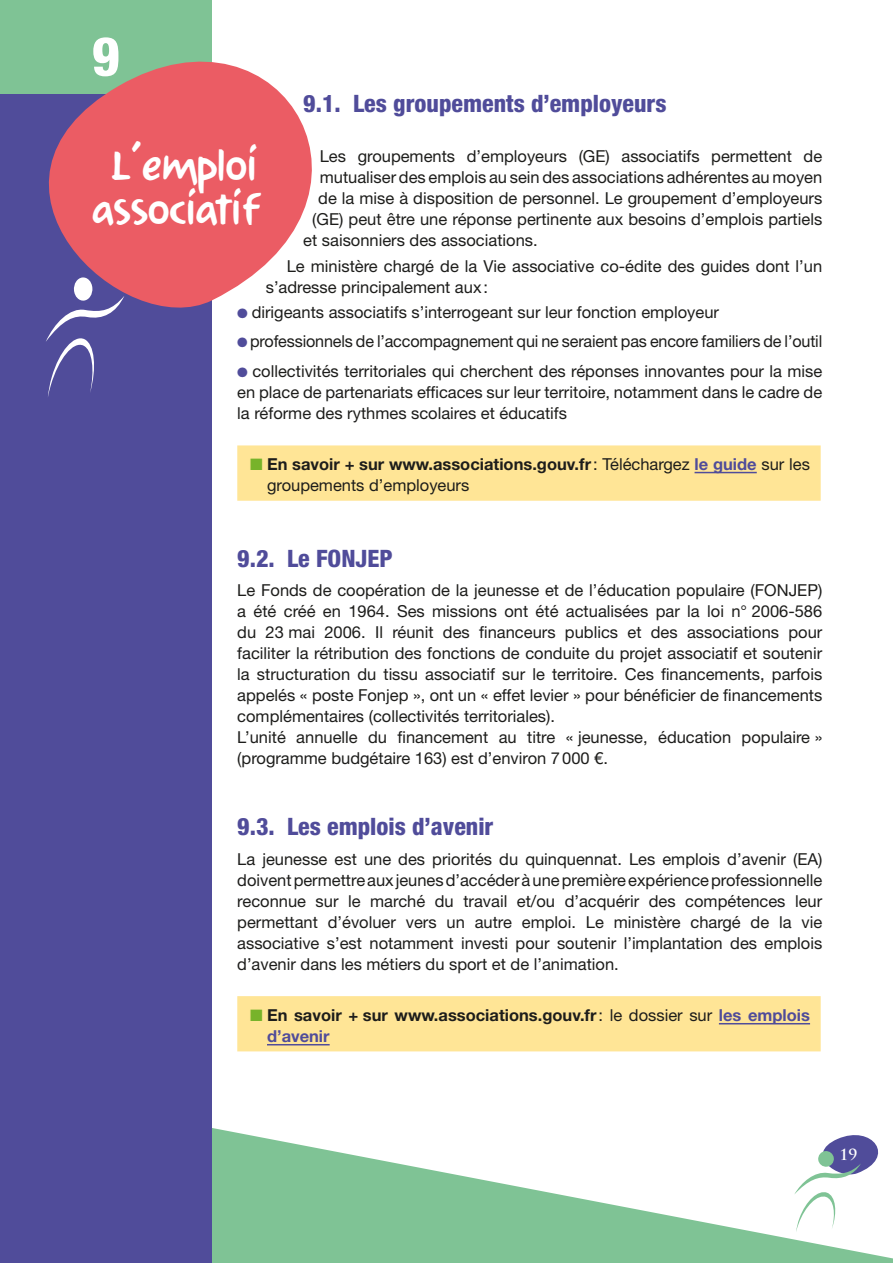
<style>
.page{position:relative;width:893px;height:1263px;background:#fff}
.page>*{position:absolute;margin:0;border:0;box-sizing:border-box;transform-origin:0 0}
.t1{font:800 condensed 54px "Helvetica Neue LT Std";color:#fff}
.t2{font:900 42px/43.5px "Ad Pro LT Std";color:#fff;text-align:center;scale:.9 1}
.t3{font:800 condensed 24px "Helvetica Neue LT Std";color:#504c9a}
.t4{font:16.5px/21px "Helvetica Neue LT Std";color:#1d1d1b}
.t5{font:700 16.5px/21px "Helvetica Neue LT Std";color:#1d1d1b}
.t6{font:700 15px "Trajan Pro";color:#fff}
.s1{color:#504c9a}
.s2{color:#77b32a}
.s3{font-weight:700}
.s4{font-weight:700;color:#504c9a}
.s5{font-weight:400}
</style>
<div class="page">
<svg style="left:212px;top:1128px;width:681px;height:135px;fill:#7fc395"></svg>
<div style="left:0;top:0;width:212px;height:1263px;background:#504c9a"></div>
<svg style="left:0;top:0;width:312px;height:308px;fill:#eb5c64"></svg>
<svg style="left:794px;top:1128px;width:99px;height:104px"></svg>
<svg style="left:46px;top:277px;width:78px;height:120px"></svg>
<div style="left:237px;top:445px;width:584px;height:56px;background:#ffe596;border:2px solid #ffe596"></div>
<div style="left:237px;top:996px;width:584px;height:55px;background:#ffe596;border:2px solid #ffe596"></div>
<hr style="left:694px;top:472px;width:63px;height:1px;background:#504c9a">
<hr style="left:719px;top:1023px;width:91px;height:1px;background:#504c9a">
<hr style="left:267px;top:1044px;width:63px;height:1px;background:#504c9a">
<h1 class="t1" style="left:92px;top:23px;width:30px">9</h1>
<h3 class="t3" style="left:303px;top:88px;width:365px">9.1. Les groupements d’employeurs</h3>
<p class="t4" style="left:320px;top:146px;width:504px">Les groupements d’employeurs (GE) associatifs permettent de</p>
<p class="t4" style="left:320px;top:167px;width:504px">mutualiser des emplois au sein des associations adhérentes au moyen</p>
<p class="t4" style="left:318px;top:188px;width:506px">de la mise à disposition de personnel. Le groupement d’employeurs</p>
<p class="t4" style="left:312px;top:209px;width:511px">(GE) peut être une réponse pertinente aux besoins d’emplois partiels</p>
<p class="t4" style="left:303px;top:230px;width:236px">et saisonniers des associations.</p>
<p class="t4" style="left:266px;top:255px;width:558px;text-indent:21px">Le ministère chargé de la Vie associative co-édite des guides dont l’un s’adresse principalement aux:</p>
<p class="t4" style="left:237px;top:301px;width:483px"><span class="s1">●</span> dirigeants associatifs s’interrogeant sur leur fonction employeur</p>
<p class="t4" style="left:237px;top:331px;width:586px"><span class="s1">●</span> professionnels de l’accompagnement qui ne seraient pas encore familiers de l’outil</p>
<p class="t4" style="left:237px;top:360px;width:587px;text-align:justify"><span class="s1">●</span> collectivités territoriales qui cherchent des réponses innovantes pour la mise en place de partenariats efficaces sur leur territoire, notamment dans le cadre de la réforme des rythmes scolaires et éducatifs</p>
<p class="t4" style="left:267px;top:453px;width:544px;text-indent:-17px"><span class="s2">■</span> <span class="s3">En savoir + sur www.associations.gouv.fr</span>: Téléchargez <span class="s4">le guide</span> sur les groupements d’employeurs</p>
<h2 class="t2" style="left:92px;top:146px;width:188px">L’emploi associatif</h2>
<h3 class="t3" style="left:237px;top:543px;width:157px">9.2. Le FONJEP</h3>
<p class="t4" style="left:237px;top:579px;width:587px">Le Fonds de coopération de la jeunesse et de l’éducation populaire (FONJEP) a été créé en 1964. Ses missions ont été actualisées par la loi n° 2006-586 du 23 mai 2006. Il réunit des financeurs publics et des associations pour faciliter la rétribution des fonctions de conduite du projet associatif et soutenir la structuration du tissu associatif sur le territoire. Ces financements, parfois appelés « poste Fonjep », ont un « effet levier » pour bénéficier de financements complémentaires (collectivités territoriales).<br>L’unité annuelle du financement au titre « jeunesse, éducation populaire » (programme budgétaire 163) est d’environ 7000 €.</p>
<h3 class="t3" style="left:237px;top:812px;width:258px">9.3. Les emplois d’avenir</h3>
<p class="t4" style="left:237px;top:848px;width:587px;text-align:justify">La jeunesse est une des priorités du quinquennat. Les emplois d’avenir (EA) doivent permettre aux jeunes d’accéder à une première expérience professionnelle reconnue sur le marché du travail et/ou d’acquérir des compétences leur permettant d’évoluer vers un autre emploi. Le ministère chargé de la vie associative s’est notamment investi pour soutenir l’implantation des emplois d’avenir dans les métiers du sport et de l’animation.</p>
<p class="t5" style="left:267px;top:1004px;width:544px;text-indent:-17px"><span class="s2">■</span> En savoir + sur www.associations.gouv.fr<span class="s5">: le dossier sur</span> <span class="s1">les emplois d’avenir</span></p>
<p class="t6" style="left:840px;top:1145px;width:19px">19</p>
</div>
